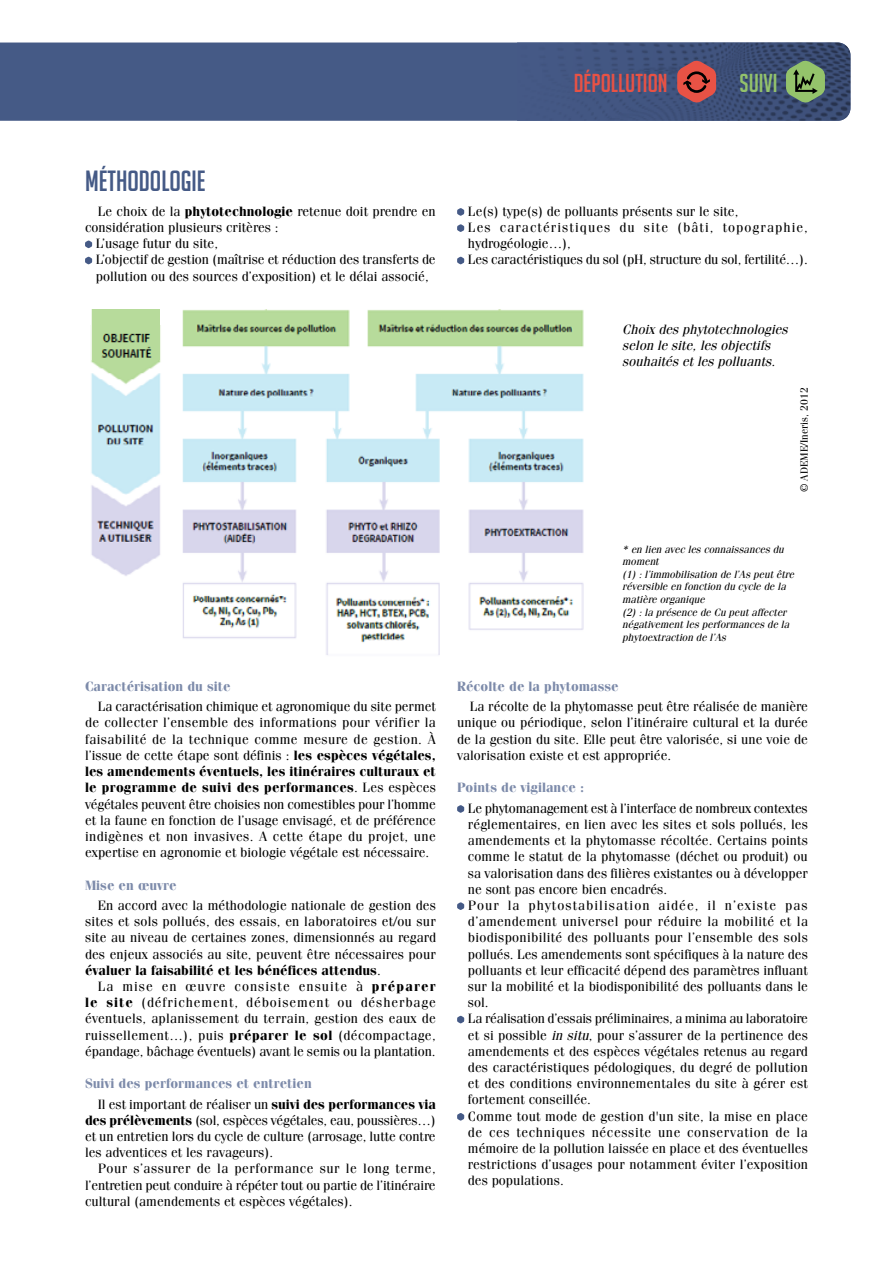
<style>
.page{position:relative;width:893px;height:1263px;background:#fff}
.page>*{position:absolute;margin:0;border:0;box-sizing:border-box;transform-origin:0 0}
.t1{font:28.5px "Big Noodle Titling";color:#455a86}
.t2{font:25.35px "Big Noodle Titling";color:#e85245}
.t3{font:25.35px "Big Noodle Titling";color:#94c36b}
.t4{font:13.5px/16.2px "Fenice";color:#000;text-align:justify}
.t5{font:700 13.5px/20.4px "Fenice";color:#7d8baa}
.t6{font:italic 13.5px/16.2px "Fenice";color:#000}
.t7{font:italic 10.5px/12.6px "Fenice";color:#000}
.t8{font:10.5px "Fenice";color:#000}
.s1{font-weight:700}
.s2{font-weight:400;color:#000}
.s3{color:#000}
.s4{font-style:italic}
</style>
<div class="page">
<div style="left:0;top:43px;width:517px;height:78px;background:#455a86"></div>
<img style="left:517px;top:43px;width:333px;height:78px">
<svg style="left:85px;top:240px;width:7px;height:8px"></svg>
<svg style="left:85px;top:256px;width:7px;height:9px"></svg>
<svg style="left:457px;top:208px;width:7px;height:8px"></svg>
<svg style="left:457px;top:224px;width:7px;height:8px"></svg>
<svg style="left:457px;top:256px;width:7px;height:9px"></svg>
<svg style="left:457px;top:805px;width:7px;height:8px"></svg>
<svg style="left:457px;top:902px;width:7px;height:8px"></svg>
<svg style="left:457px;top:1015px;width:7px;height:8px"></svg>
<svg style="left:457px;top:1113px;width:7px;height:8px"></svg>
<img style="left:91px;top:326px;width:70px;height:250px">
<img style="left:92px;top:309px;width:68px;height:51px">
<img style="left:182px;top:309px;width:402px;height:346px">
<svg style="left:677px;top:59px;width:39px;height:45px;background:#a1494c"></svg>
<svg style="left:786px;top:59px;width:39px;height:45px;background:#6b8d61"></svg>
<h2 class="t2" style="left:574px;top:69px;width:95px">DÉPOLLUTION</h2>
<h2 class="t3" style="left:739px;top:69px;width:39px">SUIVI</h2>
<h1 class="t1" style="left:85px;top:165px;width:122px">MÉTHODOLOGIE</h1>
<p class="t4" style="left:98px;top:203px;width:340px">Le choix de la <span class="s1">phytotechnologie</span> retenue doit prendre en</p>
<p class="t4" style="left:85px;top:219px;width:195px">considération plusieurs critères :</p>
<p class="t4" style="left:96px;top:235px;width:124px">L’usage futur du site,</p>
<p class="t4" style="left:96px;top:251px;width:341px">L’objectif de gestion (maîtrise et réduction des transferts de</p>
<p class="t4" style="left:96px;top:267px;width:334px">pollution ou des sources d’exposition) et le délai associé,</p>
<p class="t4" style="left:468px;top:203px;width:342px;text-align:left">Le(s) type(s) de polluants présents sur le site,<br>Les caractéristiques du site (bâti, topographie, hydrogéologie…),<br>Les caractéristiques du sol (pH, structure du sol, fertilité…).</p>
<p class="t6" style="left:622px;top:321px;width:167px">Choix des phytotechnologies selon le site, les objectifs souhaités et les polluants.</p>
<p class="t8" style="left:798px;top:492px;width:106px;rotate:-90deg">© ADEME/Ineris, 2012</p>
<p class="t5" style="left:85px;top:676px;width:147px">Caractérisation du site</p>
<p class="t4" style="left:85px;top:698px;width:352px;text-indent:13px">La caractérisation chimique et agronomique du site permet de collecter l’ensemble des informations pour vérifier la faisabilité de la technique comme mesure de gestion. À l’issue de cette étape sont définis : <span class="s1">les espèces végétales, les amendements éventuels, les itinéraires culturaux et le programme de suivi des performances</span>. Les espèces végétales peuvent être choisies non comestibles pour l’homme et la faune en fonction de l’usage envisagé, et de préférence indigènes et non invasives. A cette étape du projet, une expertise en agronomie et biologie végétale est nécessaire.</p>
<p class="t5" style="left:85px;top:874px;width:93px">Mise en œuvre</p>
<p class="t4" style="left:85px;top:897px;width:352px;text-indent:13px">En accord avec la méthodologie nationale de gestion des sites et sols pollués, des essais, en laboratoires et/ou sur site au niveau de certaines zones, dimensionnés au regard des enjeux associés au site, peuvent être nécessaires pour <span class="s1">évaluer la faisabilité et les bénéfices attendus</span>.</p>
<p class="t4" style="left:85px;top:978px;width:352px;text-indent:13px">La mise en œuvre consiste ensuite à <span class="s1">préparer le site</span> (défrichement, déboisement ou désherbage éventuels, aplanissement du terrain, gestion des eaux de ruissellement…), puis <span class="s1">préparer le sol</span> (décompactage, épandage, bâchage éventuels) avant le semis ou la plantation.</p>
<p class="t5" style="left:98px;top:1073px;width:340px;text-indent:-13px">Suivi des performances et entretien<br><span class="s2">Il est important de réaliser un</span> <span class="s3">suivi des performances via</span></p>
<p class="t4" style="left:85px;top:1112px;width:352px"><span class="s1">des prélèvements</span> (sol, espèces végétales, eau, poussières…) et un entretien lors du cycle de culture (arrosage, lutte contre les adventices et les ravageurs).</p>
<p class="t4" style="left:85px;top:1160px;width:352px;text-indent:13px">Pour s’assurer de la performance sur le long terme, l’entretien peut conduire à répéter tout ou partie de l’itinéraire cultural (amendements et espèces végétales).</p>
<p class="t7" style="left:622px;top:542px;width:173px">* en lien avec les connaissances du moment<br>(1) : l’immobilisation de l’As peut être réversible en fonction du cycle de la matière organique<br>(2) : la présence de Cu peut affecter négativement les performances de la phytoextraction de l’As</p>
<p class="t5" style="left:457px;top:676px;width:163px">Récolte de la phytomasse</p>
<p class="t4" style="left:457px;top:698px;width:352px;text-indent:13px">La récolte de la phytomasse peut être réalisée de manière unique ou périodique, selon l’itinéraire cultural et la durée de la gestion du site. Elle peut être valorisée, si une voie de valorisation existe et est appropriée.</p>
<p class="t5" style="left:457px;top:777px;width:128px">Points de vigilance :</p>
<p class="t4" style="left:468px;top:800px;width:342px;text-align:left">Le phytomanagement est à l’interface de nombreux contextes réglementaires, en lien avec les sites et sols pollués, les amendements et la phytomasse récoltée. Certains points comme le statut de la phytomasse (déchet ou produit) ou sa valorisation dans des filières existantes ou à développer ne sont pas encore bien encadrés.<br>Pour la phytostabilisation aidée, il n’existe pas d’amendement universel pour réduire la mobilité et la biodisponibilité des polluants pour l’ensemble des sols pollués. Les amendements sont spécifiques à la nature des polluants et leur efficacité dépend des paramètres influant sur la mobilité et la biodisponibilité des polluants dans le sol.<br>La réalisation d’essais préliminaires, a minima au laboratoire et si possible <span class="s4">in situ</span>, pour s’assurer de la pertinence des amendements et des espèces végétales retenus au regard des caractéristiques pédologiques, du degré de pollution et des conditions environnementales du site à gérer est fortement conseillée.<br>Comme tout mode de gestion d'un site, la mise en place de ces techniques nécessite une conservation de la mémoire de la pollution laissée en place et des éventuelles restrictions d’usages pour notamment éviter l’exposition des populations.</p>
</div>
